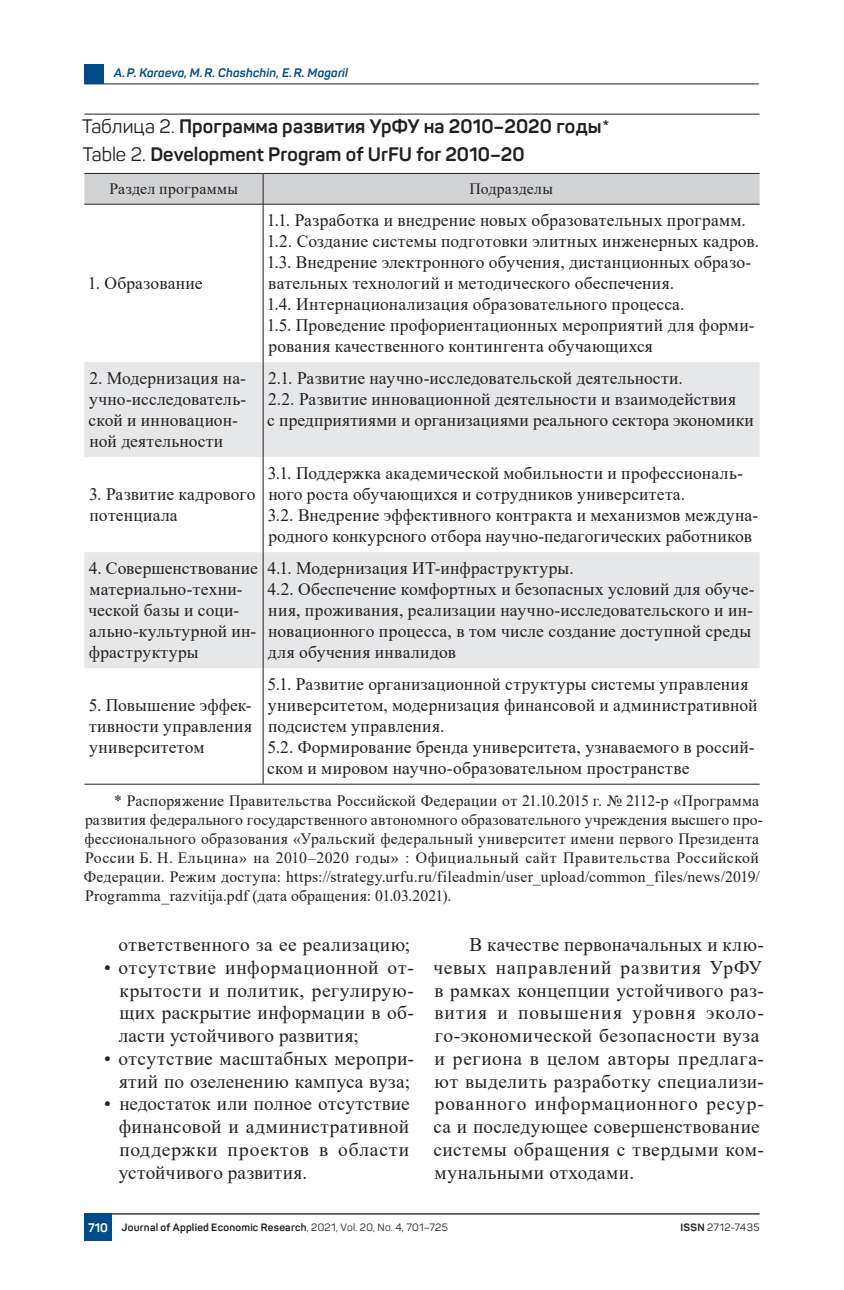
<style>
.page{position:relative;width:844px;height:1290px;background:#fff}
.page>*{position:absolute;margin:0;border:0;box-sizing:border-box;transform-origin:0 0}
.t1{font:19.25px/22.8px "Times New Roman";letter-spacing:.025em;color:#231f20;text-align:justify}
.t2{font:700 19.25px/27.7px "Panton";letter-spacing:.005em;color:#231f20}
.t3{font:17.5px/21px "Times New Roman";letter-spacing:.01em;color:#231f20}
.t4{font:15.75px/18.9px "Times New Roman";letter-spacing:.015em;color:#231f20}
.t5{font:italic 700 12.25px "Panton";letter-spacing:.015em;color:#004b88}
.t6{font:700 12.25px "Panton";color:#fff}
.t7{font:700 10.5px "Panton";letter-spacing:.025em;color:#231f20}
.t8{font:10.5px "Panton";letter-spacing:.035em;color:#231f20}
.s1{font-weight:400}
.s2{font-weight:700}
</style>
<div class="page">
<hr style="left:84px;top:114px;width:675px;height:1px;background:#231f20">
<div style="left:84px;top:174px;width:675px;height:30px;background:#d1d3d4"></div>
<svg style="left:84px;top:362px;width:675px;height:306px;fill:#e6e7e8"></svg>
<hr style="left:84px;top:173px;width:179px;height:1px;background:#231f20">
<hr style="left:263px;top:173px;width:496px;height:1px;background:#231f20">
<hr style="left:84px;top:784px;width:179px;height:1px;background:#231f20">
<hr style="left:263px;top:784px;width:496px;height:1px;background:#231f20">
<hr style="left:263px;top:174px;width:1px;height:30px;background:#231f20">
<hr style="left:263px;top:204px;width:1px;height:158px;background:#231f20">
<hr style="left:263px;top:362px;width:1px;height:95px;background:#231f20">
<hr style="left:263px;top:457px;width:1px;height:95px;background:#231f20">
<hr style="left:263px;top:552px;width:1px;height:116px;background:#231f20">
<hr style="left:263px;top:668px;width:1px;height:116px;background:#231f20">
<hr style="left:84px;top:204px;width:179px;height:1px;background:#231f20">
<hr style="left:263px;top:204px;width:496px;height:1px;background:#231f20">
<hr style="left:84px;top:83px;width:674px;height:1px;background:#231f20">
<hr style="left:84px;top:1213px;width:675px;height:1px;background:#231f20">
<div style="left:84px;top:64px;width:20px;height:20px;background:#004b88"></div>
<div style="left:84px;top:1213px;width:28px;height:28px;background:#004b88"></div>
<p class="t5" style="left:114px;top:65px;width:235px">А.P. Karaeva, M.R. Chashchin, E.R. Magaril</p>
<p class="t2" style="left:82px;top:113px;width:528px"><span class="s1">Таблица 2.</span> Программа развития УрФУ на 2010–2020 годы*<br><span class="s1">Table 2.</span> Development Program of UrFU for 2010–20</p>
<p class="t4" style="left:109px;top:179px;width:130px">Раздел программы</p>
<p class="t4" style="left:469px;top:179px;width:85px">Подразделы</p>
<p class="t3" style="left:88px;top:272px;width:116px">1. Образование</p>
<p class="t3" style="left:266px;top:209px;width:494px">1.1. Разработка и внедрение новых образовательных программ.<br>1.2. Создание системы подготовки элитных инженерных кадров.<br>1.3. Внедрение электронного обучения, дистанционных образо&shy;вательных технологий и методического обеспечения.<br>1.4. Интернационализация образовательного процесса.<br>1.5. Проведение профориентационных мероприятий для форми&shy;рования качественного контингента обучающихся</p>
<p class="t3" style="left:89px;top:367px;width:159px">2. Модернизация на&shy;учно-исследователь&shy;ской и инновацион&shy;ной деятельности</p>
<p class="t3" style="left:267px;top:367px;width:488px">2.1. Развитие научно-исследовательской деятельности.<br>2.2. Развитие инновационной деятельности и взаимодействия<br>с предприятиями и организациями реального сектора экономики</p>
<p class="t3" style="left:89px;top:483px;width:168px">3. Развитие кадрового потенциала</p>
<p class="t3" style="left:268px;top:462px;width:492px">3.1. Поддержка академической мобильности и профессиональ&shy;ного роста обучающихся и сотрудников университета.<br>3.2. Внедрение эффективного контракта и механизмов междуна&shy;родного конкурсного отбора научно-педагогических работников</p>
<p class="t3" style="left:88px;top:557px;width:171px">4. Совершенствование материально-техни&shy;ческой базы и соци&shy;ально-культурной ин&shy;фраструктуры</p>
<p class="t3" style="left:267px;top:557px;width:488px">4.1. Модернизация ИТ-инфраструктуры.<br>4.2. Обеспечение комфортных и безопасных условий для обуче&shy;ния, проживания, реализации научно-исследовательского и ин&shy;новационного процесса, в том числе создание доступной среды для обучения инвалидов</p>
<p class="t3" style="left:89px;top:694px;width:165px;text-align:justify">5. Повышение эффек&shy;тивности управления университетом</p>
<p class="t3" style="left:267px;top:673px;width:491px">5.1. Развитие организационной структуры системы управления университетом, модернизация финансовой и административной подсистем управления.<br>5.2. Формирование бренда университета, узнаваемого в россий&shy;ском и мировом научно-образовательном пространстве</p>
<p class="t4" style="left:84px;top:791px;width:680px;text-indent:30px">* Распоряжение Правительства Российской Федерации от 21.10.2015 г. № 2112-р «Программа развития федерального государственного автономного образовательного учреждения высшего про&shy;фессионального образования «Уральский федеральный университет имени первого Президента России Б. Н. Ельцина» на 2010–2020 годы» : Официальный сайт Правительства Российской Федерации. Режим доступа: https://strategy.urfu.ru/fileadmin/user_upload/common_files/news/2019/ Programma_razvitija.pdf (дата обращения: 01.03.2021).</p>
<p class="t1" style="left:118px;top:932px;width:293px">ответственного за ее реализацию;</p>
<p class="t1" style="left:119px;top:955px;width:296px;text-indent:-15px">• отсутствие информационной от&shy;крытости и политик, регулирую&shy;щих раскрытие информации в об&shy;ласти устойчивого развития;</p>
<p class="t1" style="left:104px;top:1046px;width:311px;text-align:center">• отсутствие масштабных меропри&shy;ятий по озеленению кампуса вуза;</p>
<p class="t1" style="left:119px;top:1092px;width:292px;text-indent:-14px">• недостаток или полное отсутствие финансовой и административной поддержки проектов в области устойчивого развития.</p>
<p class="t1" style="left:433px;top:932px;width:332px;text-align:left;text-indent:36px">В качестве первоначальных и клю&shy;чевых направлений развития УрФУ в рамках концепции устойчивого раз&shy;вития и повышения уровня эколо&shy;го-экономической безопасности вуза и региона в целом авторы предлага&shy;ют выделить разработку специализи&shy;рованного информационного ресур&shy;са и последующее совершенствование системы обращения с твердыми ком&shy;мунальными отходами.</p>
<p class="t6" style="left:88px;top:1220px;width:21px">710</p>
<p class="t7" style="left:122px;top:1221px;width:327px">Journal of Applied Economic Research<span class="s1">, 2021, Vol. 20, No. 4, 701–725</span></p>
<p class="t8" style="left:680px;top:1221px;width:81px"><span class="s2">ISSN</span> 2712-7435</p>
</div>
